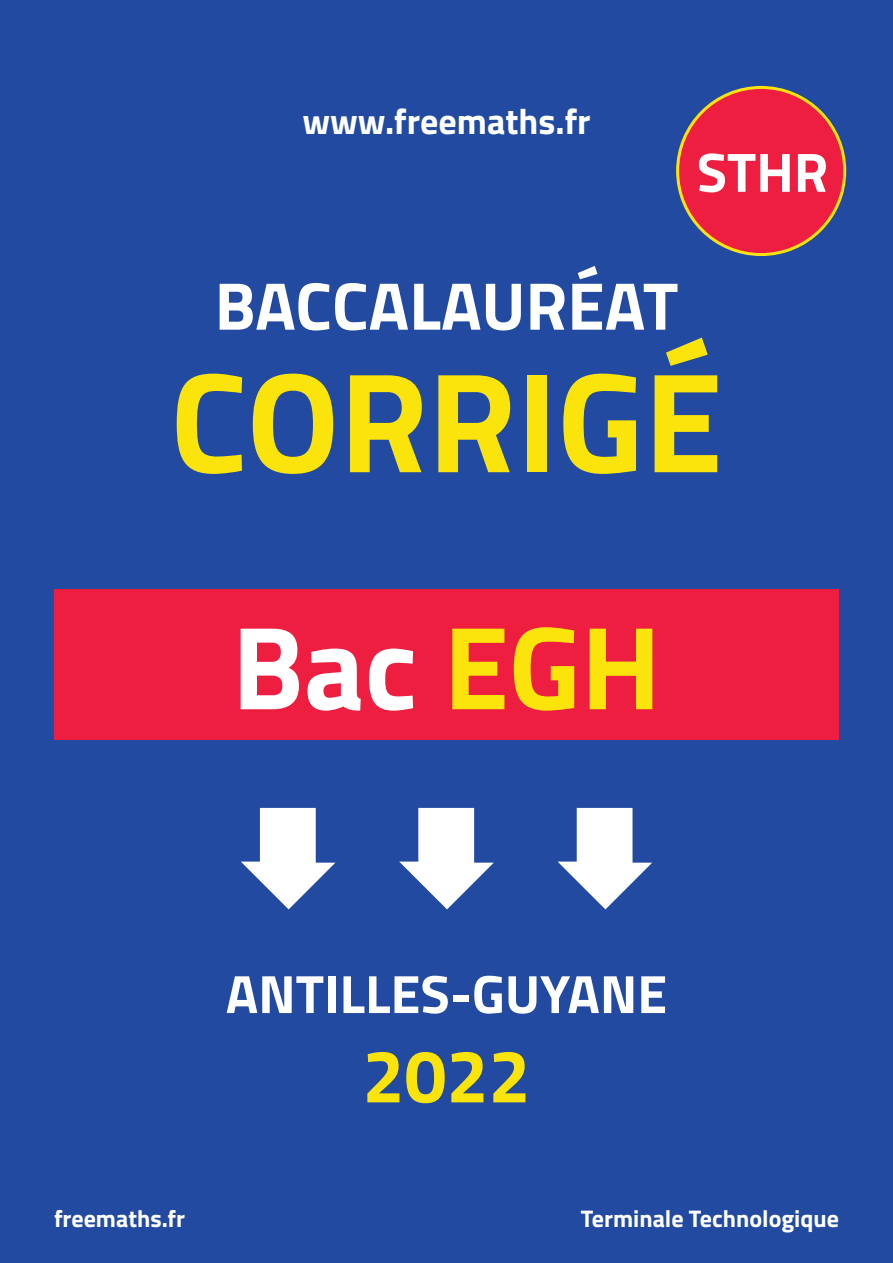
<style>
.page{position:relative;width:893px;height:1263px;background:#214aa0}
.page>*{position:absolute;margin:0;border:0;box-sizing:border-box;transform-origin:0 0}
.t1{font:700 142.5px "Titillium";color:#fbe30c}
.t2{font:700 118.5px "Titillium";color:#fff}
.t3{font:700 75px "Titillium";color:#fbe30c}
.t4{font:700 67.5px "Titillium";color:#fff}
.t5{font:700 55.5px "Titillium";color:#fff}
.t6{font:700 54px "Titillium";color:#fff}
.t7{font:700 36px "Titillium";color:#fff}
.t8{font:700 24px "Titillium";color:#fff}
.s1{color:#fbe30c}
</style>
<div class="page">
<svg style="left:241px;top:808px;width:94px;height:101px"></svg>
<svg style="left:399px;top:808px;width:95px;height:101px"></svg>
<svg style="left:558px;top:808px;width:94px;height:101px"></svg>
<div style="left:54px;top:589px;width:785px;height:151px;background:#ed1e40"></div>
<div style="left:678px;top:87px;width:167px;height:168px;background:#ed1e40;border-radius:50%"></div>
<h3 class="t7" style="left:302px;top:94px;width:290px">www.freemaths.fr</h3>
<h3 class="t5" style="left:697px;top:130px;width:133px">STHR</h3>
<h3 class="t4" style="left:215px;top:254px;width:465px">BACCALAURÉAT</h3>
<h1 class="t1" style="left:170px;top:313px;width:554px">CORRIGÉ</h1>
<h2 class="t2" style="left:232px;top:577px;width:431px">Bac <span class="s1">EGH</span></h2>
<p class="t6" style="left:226px;top:953px;width:443px">ANTILLES-GUYANE</p>
<h3 class="t3" style="left:362px;top:1019px;width:169px">2022</h3>
<p class="t8" style="left:54px;top:1200px;width:133px">freemaths.fr</p>
<p class="t8" style="left:581px;top:1200px;width:260px">Terminale Technologique</p>
</div>
